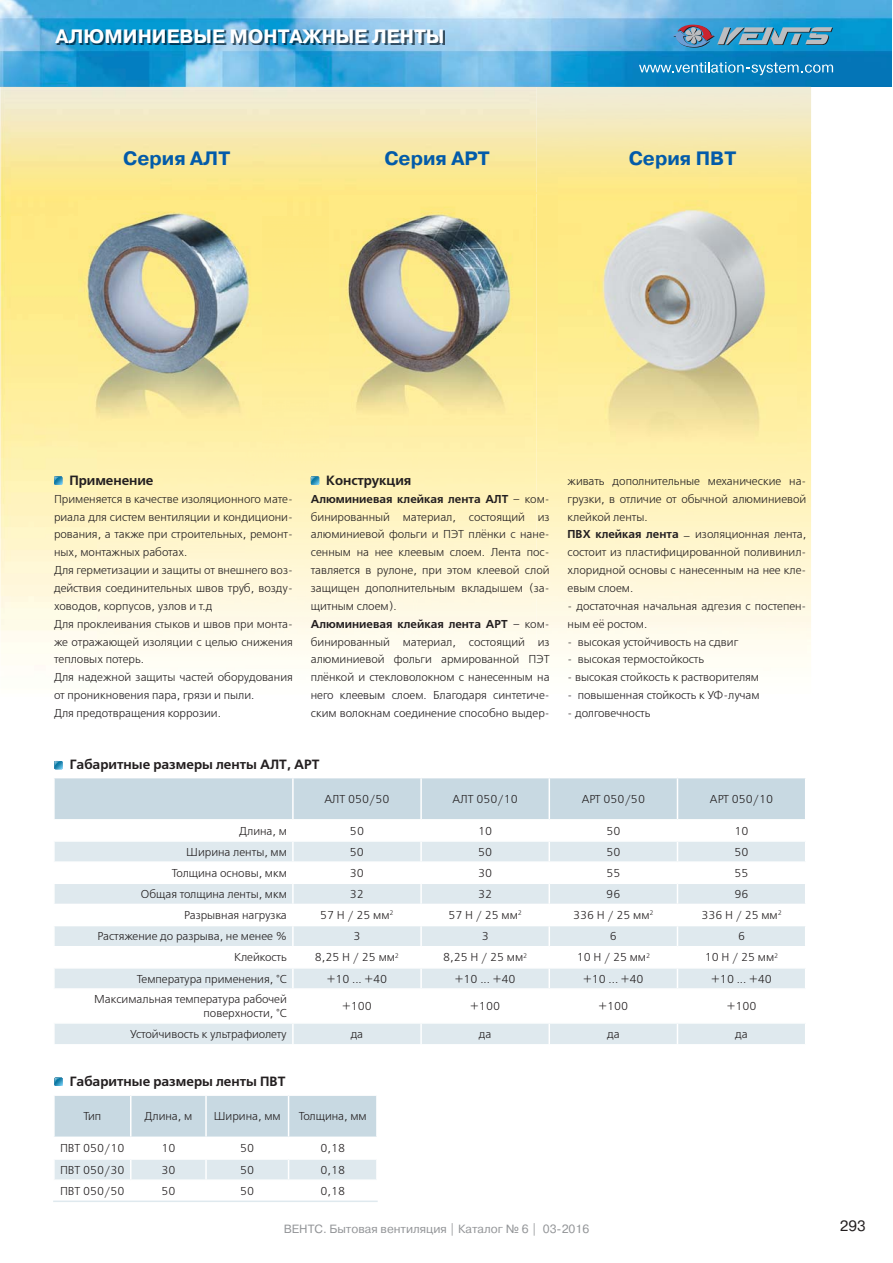
<style>
.page{position:relative;width:893px;height:1263px;background:#fff}
.page>*{position:absolute;margin:0;border:0;box-sizing:border-box;transform-origin:0 0}
.t1{font:700 19.35px "Pragmatica C";color:#fff}
.t2{font:700 19.35px "Pragmatica C";color:#035ba9}
.t3{font:14.85px "Pragmatica C";color:#231f20}
.t4{font:700 13.35px "Free Set C";color:#231f20}
.t5{font:11.85px "Pragmatica C";color:#939598}
.t6{font:11.4px/17.9px "Free Set C";color:#231f20}
.s1{font-weight:700}
</style>
<div class="page">
<img style="left:1px;top:0;width:890px;height:87px">
<svg style="left:672px;top:24px;width:161px;height:24px;background:#5b97b7"></svg>
<svg style="left:639px;top:62px;width:194px;height:13px;background:#3c99ca"></svg>
<img style="left:506px;top:87px;width:305px;height:106px">
<img style="left:506px;top:193px;width:102px;height:467px">
<img style="left:488px;top:216px;width:48px;height:445px">
<img style="left:78px;top:200px;width:183px;height:250px">
<img style="left:329px;top:196px;width:204px;height:254px">
<svg style="left:54px;top:476px;width:8px;height:9px"></svg>
<svg style="left:311px;top:476px;width:8px;height:9px"></svg>
<img style="left:57px;top:30px;width:387px;height:15px">
<svg style="left:54px;top:761px;width:9px;height:8px"></svg>
<div style="left:55px;top:1024px;width:750px;height:20px;background:#dfe9ee"></div>
<svg style="left:54px;top:778px;width:751px;height:210px"></svg>
<hr style="left:292px;top:1024px;width:2px;height:20px;background:#fff">
<hr style="left:420px;top:1024px;width:2px;height:20px;background:#fff">
<hr style="left:548px;top:1024px;width:2px;height:20px;background:#fff">
<svg style="left:677px;top:1024px;width:1px;height:20px"></svg>
<img style="left:559px;top:178px;width:237px;height:277px">
<svg style="left:54px;top:1078px;width:9px;height:8px"></svg>
<svg style="left:53px;top:1095px;width:324px;height:106px"></svg>
<hr style="left:376px;top:1181px;width:2px;height:20px;background:#fff">
<hr style="left:53px;top:1201px;width:325px;height:1px;background:#dfe9ee">
<h1 class="t1" style="left:55px;top:26px;width:391px">АЛЮМИНИЕВЫЕ МОНТАЖНЫЕ ЛЕНТЫ</h1>
<h1 class="t2" style="left:123px;top:148px;width:108px">Серия АЛТ</h1>
<h1 class="t2" style="left:384px;top:148px;width:107px">Серия АРТ</h1>
<h1 class="t2" style="left:629px;top:148px;width:109px">Серия ПВТ</h1>
<p class="t4" style="left:70px;top:473px;width:85px">Применение</p>
<p class="t6" style="left:54px;top:491px;width:240px">Применяется в качестве изоляционного мате&shy;риала для систем вентиляции и кондициони&shy;рования, а также при строительных, ремонт&shy;ных, монтажных работах.<br>Для герметизации и защиты от внешнего воз&shy;действия соединительных швов труб, возду&shy;ховодов, корпусов, узлов и т.д<br>Для проклеивания стыков и швов при монта&shy;же отражающей изоляции с целью снижения тепловых потерь.<br>Для надежной защиты частей оборудования от проникновения пара, грязи и пыли.<br>Для предотвращения коррозии.</p>
<p class="t4" style="left:326px;top:473px;width:87px">Конструкция</p>
<p class="t6" style="left:311px;top:491px;width:240px"><span class="s1">Алюминиевая клейкая лента АЛТ</span> – ком&shy;бинированный материал, состоящий из алюминиевой фольги и ПЭТ плёнки с нане&shy;сенным на нее клеевым слоем. Лента пос&shy;тавляется в рулоне, при этом клеевой слой защищен дополнительным вкладышем (за&shy;щитным слоем).<br><span class="s1">Алюминиевая клейкая лента АРТ</span> – ком&shy;бинированный материал, состоящий из алюминиевой фольги армированной ПЭТ плёнкой и стекловолокном с нанесенным на него клеевым слоем. Благодаря синтетиче&shy;ским волокнам соединение способно выдер-</p>
<p class="t4" style="left:70px;top:757px;width:251px">Габаритные размеры ленты АЛТ, АРТ</p>
<p class="t6" style="left:567px;top:473px;width:240px">живать дополнительные механические на&shy;грузки, в отличие от обычной алюминиевой клейкой ленты.<br><span class="s1">ПВХ клейкая лента</span> – изоляционная лента, состоит из пластифицированной поливинил&shy;хлоридной основы с нанесенным на нее кле&shy;евым слоем.</p>
<p class="t6" style="left:567px;top:598px;width:240px">- достаточная начальная адгезия с постепен&shy;ным её ростом.</p>
<p class="t6" style="left:567px;top:634px;width:172px">- высокая устойчивость на сдвиг</p>
<p class="t6" style="left:567px;top:652px;width:138px">- высокая термостойкость</p>
<p class="t6" style="left:567px;top:670px;width:193px">- высокая стойкость к растворителям</p>
<p class="t6" style="left:567px;top:688px;width:194px">- повышенная стойкость к УФ-лучам</p>
<p class="t6" style="left:567px;top:706px;width:84px">- долговечность</p>
<p class="t6" style="left:324px;top:792px;width:67px">АЛТ 050/50</p>
<p class="t6" style="left:453px;top:792px;width:67px">АЛТ 050/10</p>
<p class="t6" style="left:582px;top:792px;width:65px">АРТ 050/50</p>
<p class="t6" style="left:710px;top:792px;width:65px">АРТ 050/10</p>
<p class="t6" style="left:239px;top:823px;width:49px">Длина, м</p>
<p class="t6" style="left:350px;top:823px;width:16px">50</p>
<p class="t6" style="left:478px;top:823px;width:16px">10</p>
<p class="t6" style="left:606px;top:823px;width:16px">50</p>
<p class="t6" style="left:734px;top:823px;width:16px">10</p>
<p class="t6" style="left:186px;top:844px;width:102px">Ширина ленты, мм</p>
<p class="t6" style="left:350px;top:844px;width:16px">50</p>
<p class="t6" style="left:478px;top:844px;width:16px">50</p>
<p class="t6" style="left:606px;top:844px;width:16px">50</p>
<p class="t6" style="left:734px;top:844px;width:16px">50</p>
<p class="t6" style="left:172px;top:865px;width:117px">Толщина основы, мкм</p>
<p class="t6" style="left:350px;top:865px;width:16px">30</p>
<p class="t6" style="left:478px;top:865px;width:16px">30</p>
<p class="t6" style="left:606px;top:865px;width:16px">55</p>
<p class="t6" style="left:734px;top:865px;width:16px">55</p>
<p class="t6" style="left:141px;top:887px;width:148px">Общая толщина ленты, мкм</p>
<p class="t6" style="left:350px;top:887px;width:16px">32</p>
<p class="t6" style="left:478px;top:887px;width:16px">32</p>
<p class="t6" style="left:606px;top:887px;width:16px">96</p>
<p class="t6" style="left:734px;top:887px;width:16px">96</p>
<p class="t6" style="left:184px;top:908px;width:104px">Разрывная нагрузка</p>
<p class="t6" style="left:320px;top:908px;width:75px">57 Н / 25 мм<sup>2</sup></p>
<p class="t6" style="left:448px;top:908px;width:75px">57 Н / 25 мм<sup>2</sup></p>
<p class="t6" style="left:573px;top:908px;width:82px">336 Н / 25 мм<sup>2</sup></p>
<p class="t6" style="left:701px;top:908px;width:82px">336 Н / 25 мм<sup>2</sup></p>
<p class="t6" style="left:97px;top:929px;width:191px">Растяжение до разрыва, не менее %</p>
<p class="t6" style="left:353px;top:929px;width:9px">3</p>
<p class="t6" style="left:482px;top:929px;width:9px">3</p>
<p class="t6" style="left:610px;top:929px;width:9px">6</p>
<p class="t6" style="left:738px;top:929px;width:9px">6</p>
<p class="t6" style="left:234px;top:950px;width:54px">Клейкость</p>
<p class="t6" style="left:315px;top:950px;width:86px">8,25 Н / 25 мм<sup>2</sup></p>
<p class="t6" style="left:443px;top:950px;width:86px">8,25 Н / 25 мм<sup>2</sup></p>
<p class="t6" style="left:577px;top:950px;width:75px">10 Н / 25 мм<sup>2</sup></p>
<p class="t6" style="left:705px;top:950px;width:75px">10 Н / 25 мм<sup>2</sup></p>
<p class="t6" style="left:137px;top:971px;width:151px">Температура применения, °С</p>
<p class="t6" style="left:327px;top:971px;width:62px">+10 ... +40</p>
<p class="t6" style="left:455px;top:971px;width:62px">+10 ... +40</p>
<p class="t6" style="left:583px;top:971px;width:62px">+10 ... +40</p>
<p class="t6" style="left:711px;top:971px;width:62px">+10 ... +40</p>
<p class="t6" style="left:94px;top:994px;width:194px;line-height:13.8px;text-align:right">Максимальная температура рабочей поверхности, °С</p>
<p class="t6" style="left:342px;top:999px;width:31px">+100</p>
<p class="t6" style="left:470px;top:999px;width:31px">+100</p>
<p class="t6" style="left:598px;top:999px;width:31px">+100</p>
<p class="t6" style="left:727px;top:999px;width:31px">+100</p>
<p class="t6" style="left:130px;top:1026px;width:158px">Устойчивость к ультрафиолету</p>
<p class="t6" style="left:351px;top:1026px;width:14px">да</p>
<p class="t6" style="left:479px;top:1026px;width:14px">да</p>
<p class="t6" style="left:607px;top:1026px;width:14px">да</p>
<p class="t6" style="left:735px;top:1026px;width:14px">да</p>
<p class="t4" style="left:70px;top:1074px;width:217px">Габаритные размеры ленты ПВТ</p>
<p class="t6" style="left:83px;top:1109px;width:19px">Тип</p>
<p class="t6" style="left:144px;top:1109px;width:49px">Длина, м</p>
<p class="t6" style="left:214px;top:1109px;width:68px">Ширина, мм</p>
<p class="t6" style="left:299px;top:1109px;width:70px">Толщина, мм</p>
<p class="t6" style="left:60px;top:1141px;width:66px">ПВТ 050/10</p>
<p class="t6" style="left:161px;top:1141px;width:16px">10</p>
<p class="t6" style="left:240px;top:1141px;width:16px">50</p>
<p class="t6" style="left:320px;top:1141px;width:26px">0,18</p>
<p class="t6" style="left:60px;top:1162px;width:66px">ПВТ 050/30</p>
<p class="t6" style="left:161px;top:1162px;width:16px">30</p>
<p class="t6" style="left:240px;top:1162px;width:16px">50</p>
<p class="t6" style="left:320px;top:1162px;width:26px">0,18</p>
<p class="t6" style="left:60px;top:1184px;width:66px">ПВТ 050/50</p>
<p class="t6" style="left:161px;top:1184px;width:16px">50</p>
<p class="t6" style="left:240px;top:1184px;width:16px">50</p>
<p class="t6" style="left:320px;top:1184px;width:26px">0,18</p>
<p class="t5" style="left:284px;top:1223px;width:307px">ВЕНТС. Бытовая вентиляция | Каталог № 6 | 03-2016</p>
<h2 class="t3" style="left:840px;top:1218px;width:27px">293</h2>
</div>
